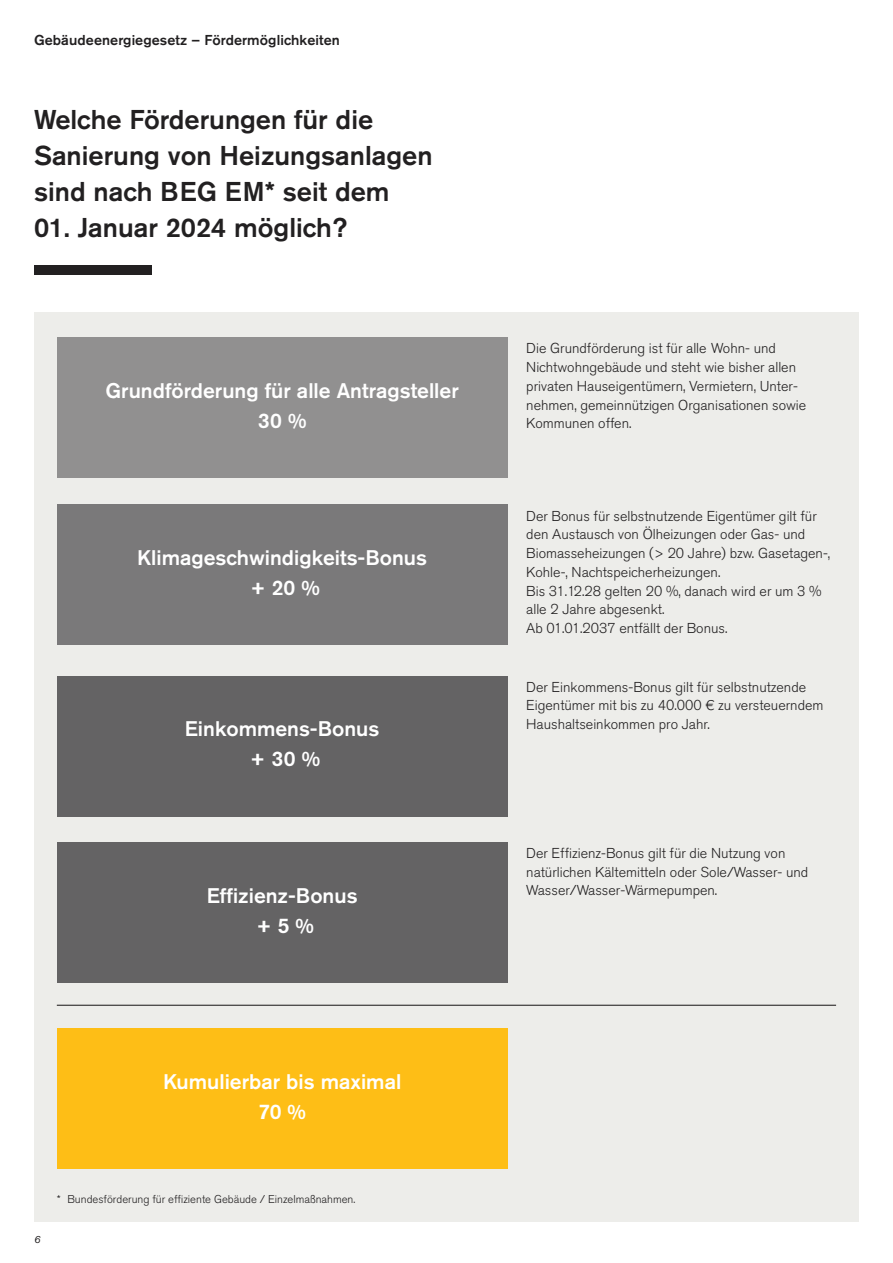
<style>
.page{position:relative;width:893px;height:1263px;background:#fff}
.page>*{position:absolute;margin:0;border:0;box-sizing:border-box;transform-origin:0 0}
.t1{font:500 27px/36px "Akzidenz Grotesk Pro";color:#222021}
.t2{font:500 21px/30px "Akzidenz Grotesk Pro";color:#fff;text-align:center}
.t3{font:300 14.25px/18.8px "Akzidenz Grotesk Pro";color:#222021}
.t4{font:500 14.25px "Akzidenz Grotesk Pro";letter-spacing:.005em;color:#222021}
.t5{font:300 11.25px "Akzidenz Grotesk Pro";color:#222021}
.t6{font:italic 10.5px "Akzidenz Grotesk Pro";color:#222021}
</style>
<div class="page">
<div style="left:34px;top:312px;width:825px;height:910px;background:#ededea"></div>
<div style="left:57px;top:338px;width:450px;height:140px;background:#919090"></div>
<div style="left:57px;top:505px;width:450px;height:140px;background:#7a797a"></div>
<div style="left:57px;top:676px;width:450px;height:140px;background:#646364"></div>
<div style="left:57px;top:842px;width:450px;height:140px;background:#646364"></div>
<div style="left:57px;top:1028px;width:450px;height:140px;background:#febe16"></div>
<hr style="left:57px;top:1005px;width:779px;height:1px;background:#222021">
<div style="left:34px;top:265px;width:118px;height:10px;background:#222021"></div>
<p class="t4" style="left:34px;top:35px;width:307px">Gebäudeenergiegesetz – Fördermöglichkeiten</p>
<h1 class="t1" style="left:34px;top:104px;width:400px">Welche Förderungen für die<br>Sanierung von Heizungsanlagen sind nach BEG EM* seit dem</h1>
<h1 class="t1" style="left:34px;top:212px;width:315px">01. Januar 2024 möglich?</h1>
<h2 class="t2" style="left:106px;top:377px;width:355px">Grundförderung für alle Antragsteller<br>30 %</h2>
<h2 class="t2" style="left:137px;top:544px;width:291px">Klimageschwindigkeits-Bonus + 20 %</h2>
<h2 class="t2" style="left:185px;top:716px;width:196px">Einkommens-Bonus + 30 %</h2>
<h2 class="t2" style="left:207px;top:882px;width:152px">Effizienz-Bonus + 5 %</h2>
<h2 class="t2" style="left:163px;top:1068px;width:240px">Kumulierbar bis maximal<br>70 %</h2>
<p class="t6" style="left:34px;top:1236px;width:8px">6</p>
<p class="t5" style="left:57px;top:1195px;width:300px">* Bundesförderung für effiziente Gebäude / Einzelmaßnahmen.</p>
<p class="t3" style="left:526px;top:341px;width:282px">Die Grundförderung ist für alle Wohn- und Nichtwohngebäude und steht wie bisher allen privaten Hauseigentümern, Vermietern, Unter - nehmen, gemeinnützigen Organisationen sowie Kommunen offen.</p>
<p class="t3" style="left:526px;top:508px;width:306px">Der Bonus für selbstnutzende Eigentümer gilt für den Austausch von Ölheizungen oder Gas- und Biomasseheizungen (&gt; 20 Jahre) bzw. Gasetagen-, Kohle-, Nachtspeicherheizungen.<br>Bis 31.12.28 gelten 20 %, danach wird er um 3 % alle 2 Jahre abgesenkt.<br>Ab 01.01.2037 entfällt der Bonus.</p>
<p class="t3" style="left:526px;top:679px;width:299px">Der Einkommens-Bonus gilt für selbstnutzende<br>Eigentümer mit bis zu 40.000 € zu versteuerndem<br>Haushaltseinkommen pro Jahr.</p>
<p class="t3" style="left:526px;top:845px;width:284px">Der Effizienz-Bonus gilt für die Nutzung von natürlichen Kältemitteln oder Sole/Wasser- und<br>Wasser/Wasser-Wärmepumpen.</p>
</div>
